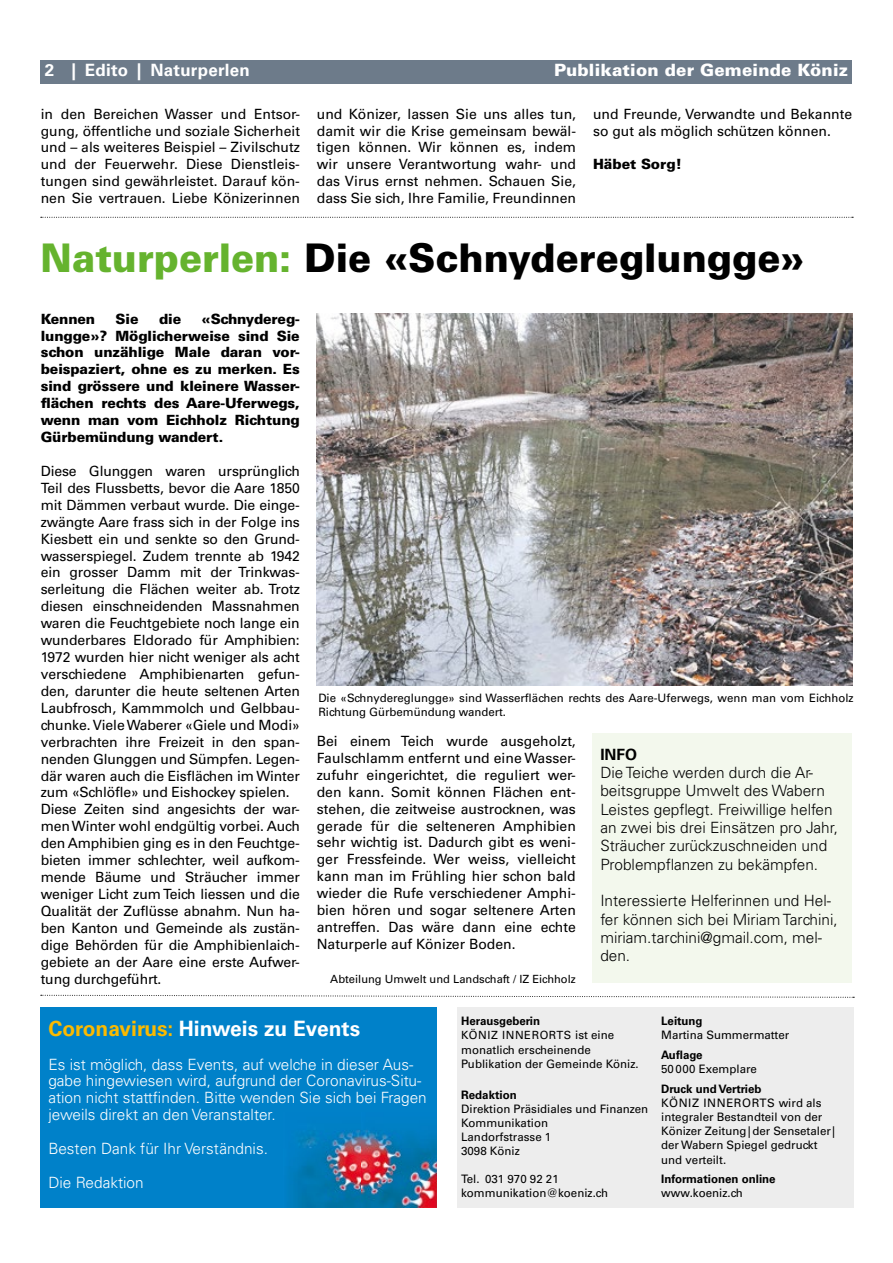
<style>
.page{position:relative;width:893px;height:1263px;background:#fff}
.page>*{position:absolute;margin:0;border:0;box-sizing:border-box;transform-origin:0 0}
.t1{font:900 39.45px "Univers LT Std";letter-spacing:-.005em;color:#000;scale:.96 1}
.t2{font:700 21.15px "Univers LT Std";color:#fff}
.t3{font:900 16.95px "Univers LT Std";letter-spacing:.01em;color:#fff}
.t4{font:700 16.95px "Univers LT Std";letter-spacing:.015em;color:#fff}
.t5{font:300 15.45px/18.3px "Univers LT Std";color:#000}
.t6{font:300 15.45px/17px "Univers LT Std";color:#fff}
.t7{font:700 15.45px "Univers LT Std";color:#000}
.t8{font:14.1px/17px "Univers LT Std";letter-spacing:-.01em;color:#000;text-align:justify}
.t9{font:900 14.1px/17px "Univers LT Std";letter-spacing:-.01em;color:#000;text-align:justify}
.t10{font:11.7px/14.1px "Univers LT Std";color:#000}
.t11{font:700 11.7px "Univers LT Std";color:#000}
.t12{font:11.55px/14.1px "Univers LT Std";color:#000}
.t13{font:11.25px "Univers LT Std";color:#000}
.t14{font:11.25px "Univers LT Std";letter-spacing:.05em;color:#000}
.s1{color:#65b32e}
.s2{color:#fbba00}
.s3{font-size:11.7px}
</style>
<div class="page">
<div style="left:41px;top:60px;width:811px;height:24px;background:#6d7b8a"></div>
<svg style="left:41px;top:217px;width:812px;height:1px"></svg>
<div style="left:457px;top:1007px;width:396px;height:200px;background:#ededed"></div>
<img style="left:317px;top:313px;width:535px;height:373px">
<svg style="left:41px;top:994px;width:813px;height:4px"></svg>
<div style="left:592px;top:733px;width:260px;height:249px;background:#f3f8ed"></div>
<div style="left:40px;top:1007px;width:397px;height:200px;background:#0081c9"></div>
<img style="left:290px;top:1130px;width:147px;height:77px">
<p class="t4" style="left:45px;top:60px;width:207px">2 | Edito | Naturperlen</p>
<p class="t3" style="left:554px;top:59px;width:296px">Publikation der Gemeinde Köniz</p>
<p class="t8" style="left:41px;top:105px;width:261px">in den Bereichen Wasser und Entsor&shy;gung, öffentliche und soziale Sicherheit und – als weiteres Beispiel – Zivilschutz und der Feuerwehr. Diese Dienstleis&shy;tungen sind gewährleistet. Darauf kön&shy;nen Sie vertrauen. Liebe Könizerinnen</p>
<p class="t8" style="left:317px;top:105px;width:261px">und Könizer, lassen Sie uns alles tun, damit wir die Krise gemeinsam bewäl&shy;tigen können. Wir können es, indem wir unsere Verantwortung wahr- und das Virus ernst nehmen. Schauen Sie, dass Sie sich, Ihre Familie, Freundinnen</p>
<p class="t8" style="left:593px;top:105px;width:261px">und Freunde, Verwandte und Bekannte so gut als möglich schützen können.</p>
<p class="t9" style="left:593px;top:156px;width:90px">Häbet Sorg!</p>
<h1 class="t1" style="left:41px;top:233px;width:798px"><span class="s1">Naturperlen:</span> Die «Schnydereglungge»</h1>
<p class="t9" style="left:41px;top:310px;width:261px;text-indent:161px">«Schnydereg&shy;lungge»? Möglicherweise sind Sie schon unzählige Male daran vor&shy;beispaziert, ohne es zu merken. Es sind grössere und kleinere Wasser&shy;flächen rechts des Aare-Uferwegs, wenn man vom Eichholz Richtung Gürbemündung wandert.</p>
<p class="t8" style="left:41px;top:463px;width:261px;text-align:left">Diese Glunggen waren ursprünglich Teil des Flussbetts, bevor die Aare 1850 mit Dämmen verbaut wurde. Die einge&shy;zwängte Aare frass sich in der Folge ins Kiesbett ein und senkte so den Grund&shy;wasserspiegel. Zudem trennte ab 1942 ein grosser Damm mit der Trinkwas&shy;serleitung die Flächen weiter ab. Trotz diesen einschneidenden Massnahmen waren die Feuchtgebiete noch lange ein wunderbares Eldorado für Amphibien:<br>1972 wurden hier nicht weniger als acht verschiedene Amphibienarten gefun&shy;den, darunter die heute seltenen Arten Laubfrosch, Kammmolch und Gelbbau&shy;chunke. Viele Waberer «Giele und Modi» verbrachten ihre Freizeit in den span&shy;nenden Glunggen und Sümpfen. Legen&shy;där waren auch die Eisflächen im Winter zum «Schlöfle» und Eishockey spielen.<br>Diese Zeiten sind angesichts der war&shy;men Winter wohl endgültig vorbei. Auch den Amphibien ging es in den Feuchtge&shy;bieten immer schlechter, weil aufkom&shy;mende Bäume und Sträucher immer weniger Licht zum Teich liessen und die Qualität der Zuflüsse abnahm. Nun ha&shy;ben Kanton und Gemeinde als zustän&shy;dige Behörden für die Amphibienlaich&shy;gebiete an der Aare eine erste Aufwer&shy;tung durchgeführt.</p>
<p class="t9" style="left:41px;top:310px;width:56px">Kennen</p>
<p class="t9" style="left:116px;top:310px;width:24px">Sie</p>
<p class="t9" style="left:159px;top:310px;width:24px">die</p>
<p class="t12" style="left:318px;top:691px;width:537px">Die «Schnydereglungge» sind Wasserflächen rechts des Aare-Uferwegs, wenn man vom Eichholz<br>Richtung Gürbemündung wandert.</p>
<p class="t8" style="left:317px;top:732px;width:261px">Bei einem Teich wurde ausgeholzt, Faulschlamm entfernt und eine Wasser&shy;zufuhr eingerichtet, die reguliert wer&shy;den kann. Somit können Flächen ent&shy;stehen, die zeitweise austrocknen, was gerade für die selteneren Amphibien sehr wichtig ist. Dadurch gibt es weni&shy;ger Fressfeinde. Wer weiss, vielleicht kann man im Frühling hier schon bald wieder die Rufe verschiedener Amphi&shy;bien hören und sogar seltenere Arten antreffen. Das wäre dann eine echte Naturperle auf Könizer Boden.</p>
<p class="t13" style="left:330px;top:972px;width:247px">Abteilung Umwelt und Landschaft / IZ Eichholz</p>
<p class="t7" style="left:600px;top:745px;width:38px">INFO</p>
<p class="t5" style="left:600px;top:763px;width:239px">Die Teiche werden durch die Ar&shy;beitsgruppe Umwelt des Wabern Leistes gepflegt. Freiwillige helfen an zwei bis drei Einsätzen pro Jahr, Sträucher zurückzuschneiden und Problempflanzen zu bekämpfen.</p>
<p class="t5" style="left:600px;top:891px;width:239px">Interessierte Helferinnen und Hel&shy;fer können sich bei Miriam Tarchini, miriam.tarchini@gmail.com, mel&shy;den.</p>
<h2 class="t2" style="left:48px;top:1016px;width:313px"><span class="s2">Coronavirus:</span> Hinweis zu Events</h2>
<p class="t6" style="left:48px;top:1055px;width:380px">Es ist möglich, dass Events, auf welche in dieser Aus&shy;gabe hingewiesen wird, aufgrund der Coronavirus-Situ&shy;ation nicht stattfinden. Bitte wenden Sie sich bei Fragen jeweils direkt an den Veranstalter.</p>
<p class="t6" style="left:48px;top:1132px;width:221px;line-height:33.9px">Besten Dank für Ihr Verständnis.<br>Die Redaktion</p>
<p class="t11" style="left:461px;top:1014px;width:81px">Herausgeberin</p>
<p class="t14" style="left:461px;top:1029px;width:155px">KÖNIZ INNERORTS <span class="s3">ist eine</span></p>
<p class="t10" style="left:461px;top:1042px;width:179px">monatlich erscheinende<br>Publi kation der Gemeinde Köniz.</p>
<p class="t11" style="left:461px;top:1088px;width:57px">Redaktion</p>
<p class="t10" style="left:461px;top:1101px;width:189px">Direktion Präsidiales und Finanzen<br>Kommunikation<br>Landorfstrasse 1<br>3098 Köniz</p>
<p class="t10" style="left:461px;top:1172px;width:148px">Tel. 031 970 92 21 kommunikation@koeniz.ch</p>
<p class="t11" style="left:661px;top:1014px;width:43px">Leitung</p>
<p class="t10" style="left:661px;top:1028px;width:130px">Martina Summermatter</p>
<p class="t11" style="left:661px;top:1048px;width:43px">Auflage</p>
<p class="t10" style="left:661px;top:1062px;width:97px">50 000 Exemplare</p>
<p class="t11" style="left:661px;top:1082px;width:102px">Druck und Vertrieb</p>
<p class="t10" style="left:661px;top:1096px;width:176px">KÖNIZ INNERORTS wird als integraler Bestandteil von der<br>Könizer Zeitung | der Sensetaler | der Wabern Spiegel gedruckt und verteilt.</p>
<p class="t11" style="left:661px;top:1172px;width:116px">Informationen online</p>
<p class="t10" style="left:661px;top:1186px;width:83px">www.koeniz.ch</p>
</div>
